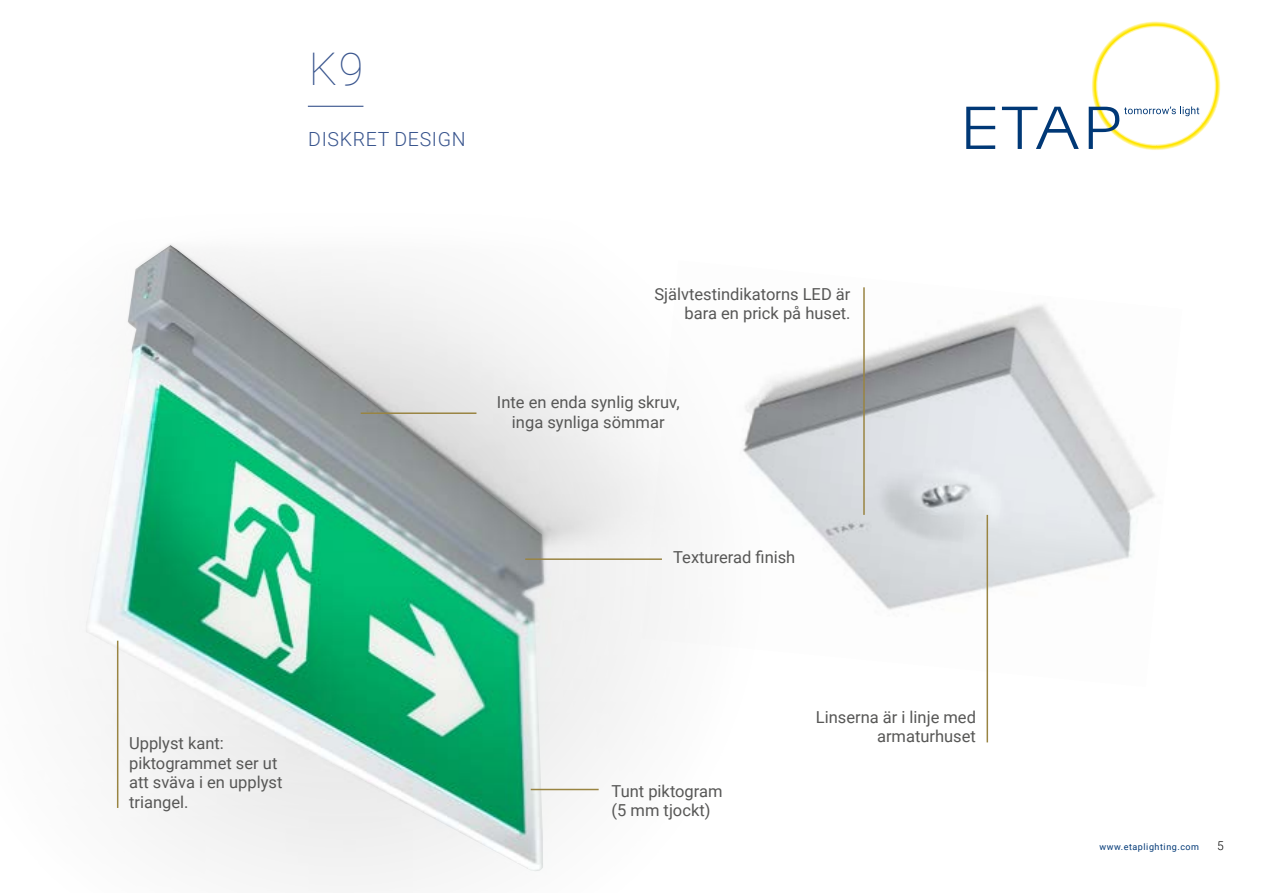
<style>
.page{position:relative;width:1263px;height:893px;background:#fff}
.page>*{position:absolute;margin:0;border:0;box-sizing:border-box;transform-origin:0 0}
.t1{font:100 45px "Roboto";color:#38548d}
.t2{font:300 19.5px "Roboto";letter-spacing:.035em;color:#38548d}
.t3{font:16.5px/19.5px "Roboto";color:#575756;text-align:right}
.t4{font:300 12px "Roboto";color:#000}
.t5{font:9px "Roboto";letter-spacing:.06em;color:#003876}
</style>
<div class="page">
<svg style="left:966px;top:107px;width:29px;height:42px"></svg>
<svg style="left:1002px;top:107px;width:77px;height:42px"></svg>
<svg style="left:1089px;top:21px;width:132px;height:129px"></svg>
<img style="left:780px;top:304px;width:375px;height:383px">
<img style="left:85px;top:244px;width:695px;height:642px">
<hr style="left:308px;top:106px;width:55px;height:1px;background:#38548d">
<hr style="left:525px;top:558px;width:137px;height:2px;background:#998442">
<hr style="left:863px;top:287px;width:2px;height:228px;background:#998442">
<hr style="left:361px;top:412px;width:115px;height:2px;background:#998442">
<hr style="left:986px;top:515px;width:2px;height:227px;background:#998442">
<hr style="left:117px;top:641px;width:1px;height:167px;background:#998442">
<hr style="left:531px;top:789px;width:68px;height:1px;background:#998442">
<h1 class="t1" style="left:309px;top:37px;width:56px">K9</h1>
<p class="t2" style="left:308px;top:125px;width:159px">DISKRET DESIGN</p>
<p class="t3" style="left:654px;top:283px;width:198px">Självtestindikatorns LED är bara en prick på huset.</p>
<p class="t3" style="left:497px;top:392px;width:184px;text-align:center">Inte en enda synlig skruv, inga synliga sömmar</p>
<p class="t3" style="left:673px;top:547px;width:124px">Texturerad finish</p>
<p class="t3" style="left:129px;top:733px;width:155px;text-align:left">Upplyst kant: piktogrammet ser ut att sväva i en upplyst triangel.</p>
<p class="t3" style="left:612px;top:781px;width:112px;text-align:left">Tunt piktogram (5 mm tjockt)</p>
<p class="t3" style="left:816px;top:707px;width:162px">Linserna är i linje med armaturhuset</p>
<p class="t5" style="left:1099px;top:841px;width:101px">www.etaplighting.com</p>
<p class="t4" style="left:1217px;top:838px;width:8px">5</p>
</div>
